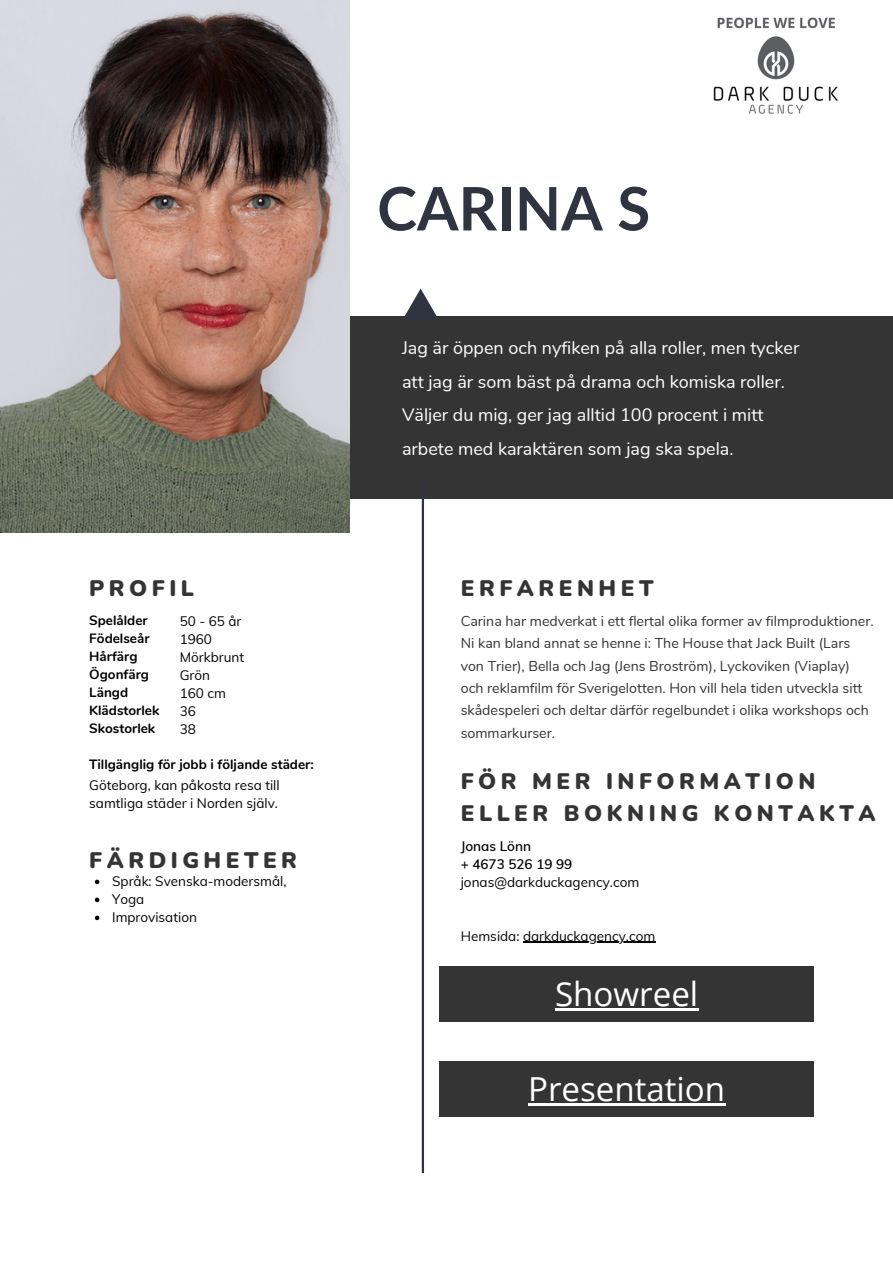
<style>
.page{position:relative;width:893px;height:1264px;background:#fff}
.page>*{position:absolute;margin:0;border:0;box-sizing:border-box;transform-origin:0 0}
.t1{font:700 60px "Lato";color:#303441}
.t2{font:33.15px "Open Sans";color:#fff}
.t3{font:900 22.5px/32.5px "Nunito";letter-spacing:.2em;color:#343434}
.t4{font:18px/33.8px "Nunito";color:#fff}
.t5{font:14.25px/22.5px "Nunito";color:#343434}
.t6{font:13.5px/18px "Muli";color:#000}
.t7{font:700 13.5px/18px "Nunito";color:#000}
.t8{font:600 13.5px/18px "Muli";color:#000}
</style>
<div class="page">
<div style="left:0;top:316px;width:892px;height:183px;background:#343434"></div>
<svg style="left:403px;top:288px;width:35px;height:32px"></svg>
<img style="left:0;top:0;width:350px;height:532px">
<hr style="left:422px;top:486px;width:2px;height:687px;background:#303441">
<svg style="left:95px;top:879px;width:4px;height:5px"></svg>
<svg style="left:95px;top:897px;width:4px;height:5px"></svg>
<svg style="left:95px;top:915px;width:4px;height:5px"></svg>
<hr style="left:523px;top:941px;width:132px;height:1px;background:#000">
<img style="left:713px;top:17px;width:125px;height:97px">
<div style="left:439px;top:966px;width:374px;height:55px;background:#343434"></div>
<div style="left:439px;top:1061px;width:374px;height:55px;background:#343434"></div>
<hr style="left:528px;top:1103px;width:197px;height:2px;background:#fff">
<hr style="left:555px;top:1008px;width:143px;height:2px;background:#fff">
<h3 class="t3" style="left:89px;top:572px;width:106px">PROFIL</h3>
<p class="t7" style="left:89px;top:611px;width:71px">Spelålder<br>Födelseår<br>Hårfärg<br>Ögonfärg<br>Längd<br>Klädstorlek<br>Skostorlek</p>
<p class="t7" style="left:89px;top:755px;width:226px">Tillgänglig för jobb i följande städer:</p>
<p class="t6" style="left:180px;top:611px;width:66px">50 - 65 år<br>1960<br>Mörkbrunt<br>Grön<br>160 cm<br>36<br>38</p>
<p class="t6" style="left:89px;top:776px;width:192px">Göteborg, kan påkosta resa till samtliga städer i Norden själv.</p>
<h3 class="t3" style="left:89px;top:843px;width:209px">FÄRDIGHETER</h3>
<p class="t6" style="left:112px;top:872px;width:176px">Språk: Svenska-modersmål,<br>Yoga<br>Improvisation</p>
<h1 class="t1" style="left:377px;top:171px;width:274px">CARINA S</h1>
<p class="t4" style="left:402px;top:331px;width:399px">Jag är öppen och nyfiken på alla roller, men tycker att jag är som bäst på drama och komiska roller.<br>Väljer du mig, ger jag alltid 100 procent i mitt arbete med karaktären som jag ska spela.</p>
<h3 class="t3" style="left:460px;top:572px;width:194px">ERFARENHET</h3>
<p class="t5" style="left:460px;top:609px;width:414px">Carina har medverkat i ett flertal olika former av filmproduktioner.<br>Ni kan bland annat se henne i: The House that Jack Built (Lars von Trier), Bella och Jag (Jens Broström), Lyckoviken (Viaplay) och reklamfilm för Sverigelotten. Hon vill hela tiden utveckla sitt skådespeleri och deltar därför regelbundet i olika workshops och sommarkurser.</p>
<h3 class="t3" style="left:460px;top:765px;width:416px">FÖR MER INFORMATION<br>ELLER BOKNING KONTAKTA</h3>
<p class="t8" style="left:460px;top:836px;width:113px">Jonas Lönn<br>+ 4673 526 19 99</p>
<p class="t6" style="left:460px;top:872px;width:180px">jonas@darkduckagency.com</p>
<p class="t6" style="left:460px;top:926px;width:196px">Hemsida: darkduckagency.com</p>
<h2 class="t2" style="left:555px;top:970px;width:145px">Showreel</h2>
<h2 class="t2" style="left:528px;top:1065px;width:199px">Presentation</h2>
</div>
